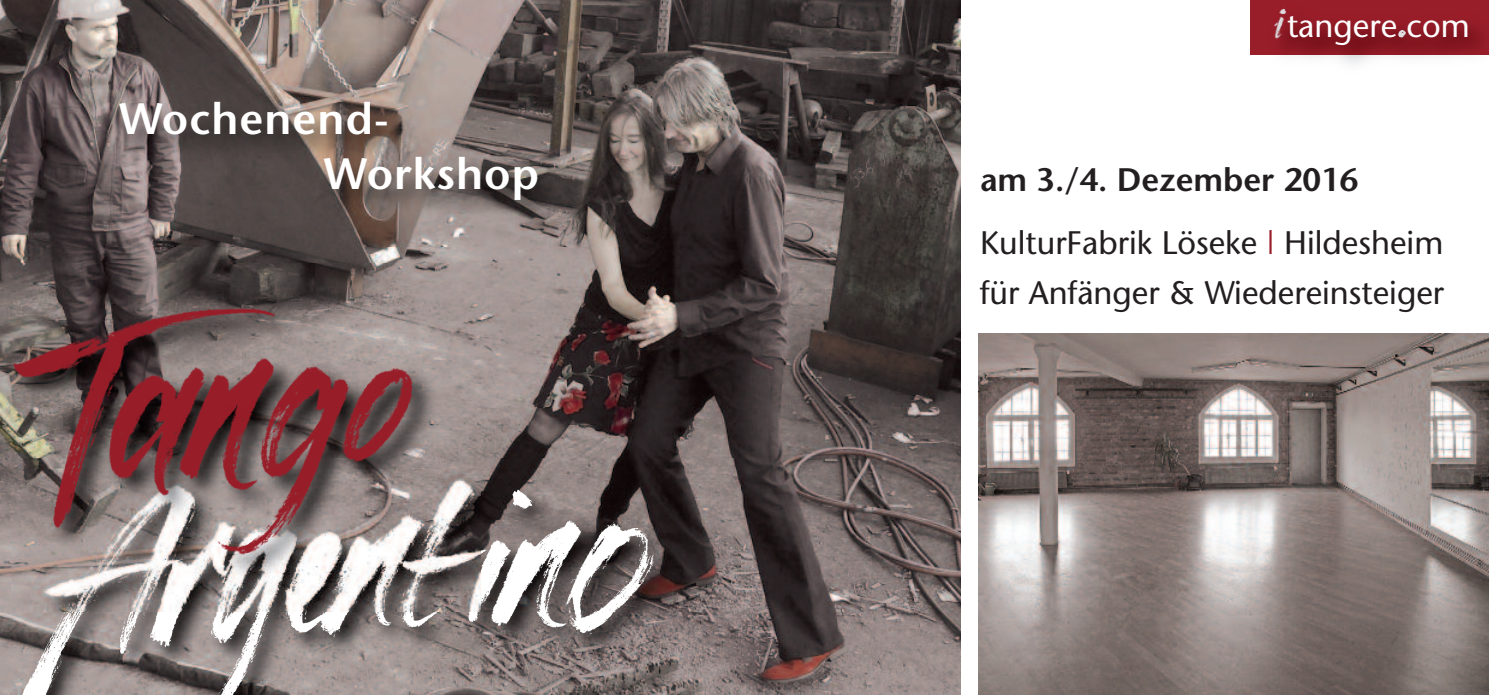
<style>
.page{position:relative;width:1489px;height:695px;background:#fff}
.page>*{position:absolute;margin:0;border:0;box-sizing:border-box;transform-origin:0 0}
.t1{font:600 43.75px/55px "Stone Sans";letter-spacing:.025em;color:#fff}
.t2{font:32.5px/62.5px "Stone Sans";color:#231f20}
.t3{font:32.5px "Stone Sans";color:#fff}
.s1{font-weight:600}
.s2{color:#981e29}
</style>
<div class="page">
<img style="left:0;top:0;width:960px;height:694px">
<img style="left:0;top:611px;width:740px;height:83px">
<img style="left:480px;top:458px;width:260px;height:153px">
<img style="left:12px;top:469px;width:657px;height:225px">
<div style="left:1250px;top:0;width:238px;height:55px;background:#981e29"></div>
<svg style="left:1397px;top:30px;width:9px;height:9px"></svg>
<img style="left:1274px;top:7px;width:16px;height:34px">
<img style="left:104px;top:86px;width:538px;height:160px">
<img style="left:0;top:264px;width:480px;height:347px">
<img style="left:0;top:286px;width:435px;height:292px">
<img style="left:978px;top:334px;width:510px;height:360px">
<h1 class="t1" style="left:324px;top:96px;width:217px;text-indent:-205px">Wochenend-<br>Workshop</h1>
<p class="t3" style="left:1286px;top:13px;width:184px">tangere com</p>
<p class="t2" style="left:979px;top:152px;width:465px"><span class="s1">am 3./4. Dezember 2016<br></span>KulturFabrik Löseke <span class="s2">|</span> Hildesheim</p>
<p class="t2" style="left:979px;top:264px;width:465px">für Anfänger &amp; Wiedereinsteiger</p>
</div>
